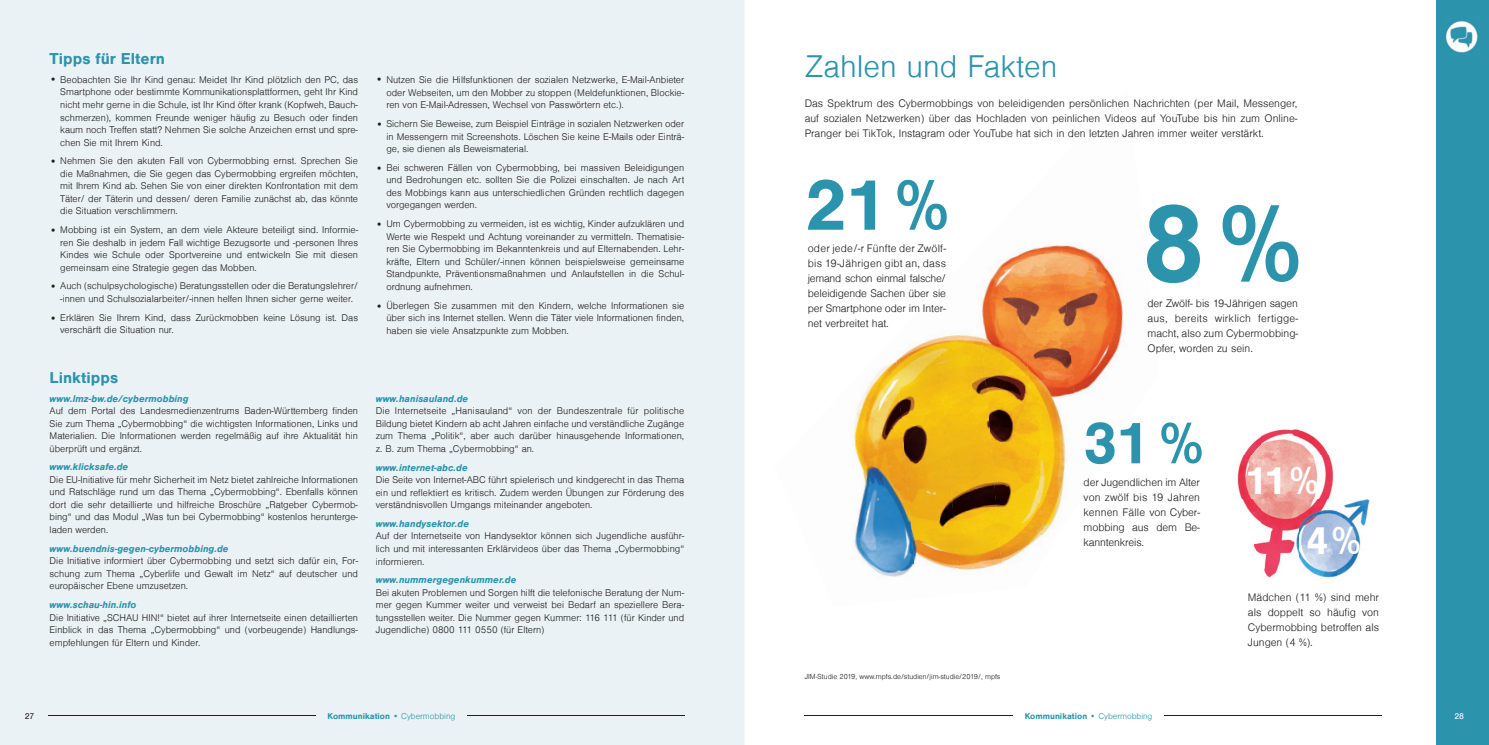
<style>
.page{position:relative;width:1489px;height:745px;background:#fff}
.page>*{position:absolute;margin:0;border:0;box-sizing:border-box;transform-origin:0 0}
.t1{font:700 114.38px "Sans";color:#2b93ac}
.t2{font:700 74.5px "Sans";color:#2b93ac}
.t3{font:700 60.88px "Sans";color:#2b93ac}
.t4{font:700 40.5px/60px "Sans";color:#fff}
.t5{font:300 32.38px "Sans";color:#2b93ac}
.t6{font:700 16.25px "Sans";color:#2b93ac}
.t7{font:300 11.25px/15px "Sans";color:#231f20;text-align:justify}
.t8{font:300 10px/12.5px "Sans";color:#231f20;text-align:justify}
.t9{font:italic 700 10px "Sans";color:#2b93ac}
.t10{font:700 8.75px "Sans";color:#2b93ac}
.t11{font:8.75px "Sans";color:#231f20}
.t12{font:8.75px "Sans";color:#fff}
.t13{font:300 7.5px "Sans";color:#231f20}
.s1{font-weight:300}
</style>
<div class="page">
<div style="left:0;top:0;width:744px;height:744px;background:#ebf2f5"></div>
<div style="left:1435px;top:0;width:53px;height:744px;background:#2b93ac"></div>
<img style="left:1082px;top:249px;width:41px;height:142px">
<img style="left:1044px;top:245px;width:38px;height:289px">
<img style="left:1003px;top:246px;width:41px;height:317px">
<img style="left:960px;top:263px;width:43px;height:307px">
<img style="left:917px;top:335px;width:43px;height:235px">
<img style="left:854px;top:345px;width:63px;height:232px">
<img style="left:1078px;top:447px;width:4px;height:49px">
<img style="left:1237px;top:429px;width:133px;height:149px">
<img style="left:1445px;top:21px;width:33px;height:32px">
<hr style="left:48px;top:715px;width:268px;height:1px;background:#231f20">
<hr style="left:467px;top:715px;width:217px;height:1px;background:#231f20">
<hr style="left:804px;top:715px;width:208px;height:1px;background:#231f20">
<hr style="left:1164px;top:715px;width:217px;height:1px;background:#231f20">
<h3 class="t6" style="left:50px;top:50px;width:117px">Tipps für Eltern</h3>
<p class="t8" style="left:60px;top:74px;width:299px">Beobachten Sie Ihr Kind genau: Meidet Ihr Kind plötzlich den PC, das Smartphone oder bestimmte Kommunikationsplattformen, geht Ihr Kind nicht mehr gerne in die Schule, ist Ihr Kind öfter krank (Kopfweh, Bauch&shy;schmerzen), kommen Freunde weniger häufig zu Besuch oder finden kaum noch Treffen statt? Nehmen Sie solche Anzeichen ernst und spre&shy;chen Sie mit Ihrem Kind.</p>
<p class="t8" style="left:60px;top:155px;width:299px">Nehmen Sie den akuten Fall von Cybermobbing ernst. Sprechen Sie die Maßnahmen, die Sie gegen das Cybermobbing ergreifen möchten, mit Ihrem Kind ab. Sehen Sie von einer direkten Konfrontation mit dem Täter/ der Täterin und dessen/ deren Familie zunächst ab, das könnte die Situation verschlimmern.</p>
<p class="t8" style="left:60px;top:224px;width:299px">Mobbing ist ein System, an dem viele Akteure beteiligt sind. Informie&shy;ren Sie deshalb in jedem Fall wichtige Bezugsorte und -personen Ihres Kindes wie Schule oder Sportvereine und entwickeln Sie mit diesen gemeinsam eine Strategie gegen das Mobben.</p>
<p class="t8" style="left:60px;top:280px;width:299px">Auch (schulpsychologische) Beratungsstellen oder die Beratungslehrer/ -innen und Schulsozialarbeiter/-innen helfen Ihnen sicher gerne weiter.</p>
<p class="t8" style="left:60px;top:311px;width:299px">Erklären Sie Ihrem Kind, dass Zurückmobben keine Lösung ist. Das verschärft die Situation nur.</p>
<p class="t7" style="left:50px;top:72px;width:9px">•</p>
<p class="t7" style="left:50px;top:154px;width:9px">•</p>
<p class="t7" style="left:50px;top:223px;width:9px">•</p>
<p class="t7" style="left:50px;top:279px;width:9px">•</p>
<p class="t7" style="left:50px;top:310px;width:9px">•</p>
<h3 class="t6" style="left:50px;top:368px;width:70px">Linktipps</h3>
<p class="t9" style="left:50px;top:392px;width:140px">www.lmz-bw.de/cybermobbing</p>
<p class="t8" style="left:50px;top:404px;width:310px">Auf dem Portal des Landesmedienzentrums Baden-Württemberg finden Sie zum Thema „Cybermobbing“ die wichtigsten Informationen, Links und Materialien. Die Informationen werden regelmäßig auf ihre Aktualität hin überprüft und ergänzt.</p>
<p class="t9" style="left:50px;top:461px;width:80px">www.klicksafe.de</p>
<p class="t8" style="left:50px;top:473px;width:310px">Die EU-Initiative für mehr Sicherheit im Netz bietet zahlreiche Informationen und Ratschläge rund um das Thema „Cybermobbing“. Ebenfalls können dort die sehr detaillierte und hilfreiche Broschüre „Ratgeber Cybermob&shy;bing“ und das Modul „Was tun bei Cybermobbing“ kostenlos herunterge&shy;laden werden.</p>
<p class="t9" style="left:50px;top:542px;width:180px">www.buendnis-gegen-cybermobbing.de</p>
<p class="t8" style="left:50px;top:554px;width:310px">Die Initiative informiert über Cybermobbing und setzt sich dafür ein, For&shy;schung zum Thema „Cyberlife und Gewalt im Netz“ auf deutscher und europäischer Ebene umzusetzen.</p>
<p class="t9" style="left:50px;top:598px;width:88px">www.schau-hin.info</p>
<p class="t8" style="left:50px;top:611px;width:310px">Die Initiative „SCHAU HIN!“ bietet auf ihrer Internetseite einen detaillierten Einblick in das Thema „Cybermobbing“ und (vorbeugende) Handlungs&shy;empfehlungen für Eltern und Kinder.</p>
<p class="t8" style="left:386px;top:74px;width:299px">Nutzen Sie die Hilfsfunktionen der sozialen Netzwerke, E-Mail-Anbieter oder Webseiten, um den Mobber zu stoppen (Meldefunktionen, Blockie&shy;ren von E-Mail-Adressen, Wechsel von Passwörtern etc.).</p>
<p class="t8" style="left:386px;top:118px;width:299px">Sichern Sie Beweise, zum Beispiel Einträge in sozialen Netzwerken oder in Messengern mit Screenshots. Löschen Sie keine E-Mails oder Einträ&shy;ge, sie dienen als Beweismaterial.</p>
<p class="t8" style="left:386px;top:161px;width:299px">Bei schweren Fällen von Cybermobbing, bei massiven Beleidigungen und Bedrohungen etc. sollten Sie die Polizei einschalten. Je nach Art des Mobbings kann aus unterschiedlichen Gründen rechtlich dagegen vorgegangen werden.</p>
<p class="t8" style="left:386px;top:218px;width:299px">Um Cybermobbing zu vermeiden, ist es wichtig, Kinder aufzuklären und Werte wie Respekt und Achtung voreinander zu vermitteln. Thematisie&shy;ren Sie Cybermobbing im Bekanntenkreis und auf Elternabenden. Lehr&shy;kräfte, Eltern und Schüler/-innen können beispielsweise gemeinsame Standpunkte, Präventionsmaßnahmen und Anlaufstellen in die Schul&shy;ordnung aufnehmen.</p>
<p class="t8" style="left:386px;top:299px;width:299px">Überlegen Sie zusammen mit den Kindern, welche Informationen sie über sich ins Internet stellen. Wenn die Täter viele Informationen finden, haben sie viele Ansatzpunkte zum Mobben.</p>
<p class="t7" style="left:375px;top:72px;width:9px">•</p>
<p class="t7" style="left:376px;top:117px;width:9px">•</p>
<p class="t7" style="left:375px;top:161px;width:9px">•</p>
<p class="t7" style="left:375px;top:217px;width:9px">•</p>
<p class="t7" style="left:375px;top:298px;width:9px">•</p>
<p class="t9" style="left:376px;top:392px;width:94px">www.hanisauland.de</p>
<p class="t8" style="left:376px;top:405px;width:310px">Die Internetseite „Hanisauland“ von der Bundeszentrale für politische Bildung bietet Kindern ab acht Jahren einfache und verständliche Zugänge zum Thema „Politik“, aber auch darüber hinausgehende Informationen, z. B. zum Thema „Cybermobbing“ an.</p>
<p class="t9" style="left:376px;top:461px;width:93px">www.internet-abc.de</p>
<p class="t8" style="left:376px;top:473px;width:310px">Die Seite von Internet-ABC führt spielerisch und kindgerecht in das Thema ein und reflektiert es kritisch. Zudem werden Übungen zur Förderung des verständnisvollen Umgangs miteinander angeboten.</p>
<p class="t9" style="left:376px;top:517px;width:95px">www.handysektor.de</p>
<p class="t8" style="left:376px;top:530px;width:310px">Auf der Internetseite von Handysektor können sich Jugendliche ausführ&shy;lich und mit interessanten Erklärvideos über das Thema „Cybermobbing“ informieren.</p>
<p class="t9" style="left:376px;top:573px;width:142px">www.nummergegenkummer.de</p>
<p class="t8" style="left:376px;top:586px;width:310px">Bei akuten Problemen und Sorgen hilft die telefonische Beratung der Num&shy;mer gegen Kummer weiter und verweist bei Bedarf an speziellere Bera&shy;tungsstellen weiter. Die Nummer gegen Kummer: 116 111 (für Kinder und Jugendliche) 0800 111 0550 (für Eltern)</p>
<h3 class="t5" style="left:804px;top:50px;width:254px">Zahlen und Fakten</h3>
<p class="t7" style="left:804px;top:96px;width:494px">Das Spektrum des Cybermobbings von beleidigenden persönlichen Nachrichten (per Mail, Messenger, auf sozialen Netzwerken) über das Hochladen von peinlichen Videos auf YouTube bis hin zum Online-Pranger bei TikTok, Instagram oder YouTube hat sich in den letzten Jahren immer weiter verstärkt.</p>
<h2 class="t2" style="left:804px;top:163px;width:145px">21 %</h2>
<p class="t7" style="left:807px;top:241px;width:140px">oder jede/-r Fünfte der Zwölf&shy;bis 19-Jährigen gibt an, dass jemand schon einmal falsche/ beleidigende Sachen über sie per Smartphone oder im Inter&shy;net verbreitet hat.</p>
<p class="t13" style="left:804px;top:672px;width:197px">JIM-Studie 2019, www.mpfs.de/studien/jim-studie/2019/, mpfs</p>
<h1 class="t1" style="left:1141px;top:179px;width:161px">8 %</h1>
<p class="t7" style="left:1147px;top:295px;width:152px">der Zwölf- bis 19-Jährigen sagen aus, bereits wirklich fertigge&shy;macht, also zum Cybermobbing-Opfer, worden zu sein.</p>
<h3 class="t3" style="left:1082px;top:408px;width:122px">31 %</h3>
<p class="t7" style="left:1083px;top:474px;width:118px">der Jugendlichen im Alter von zwölf bis 19 Jahren kennen Fälle von Cyber&shy;mobbing aus dem Be&shy;kanntenkreis.</p>
<h3 class="t4" style="left:1305px;top:450px;width:56px;text-indent:-61px">11 %<br>4 %</h3>
<p class="t7" style="left:1247px;top:589px;width:133px">Mädchen (11 %) sind mehr als doppelt so häufig von Cybermobbing betroffen als Jungen (4 %).</p>
<p class="t11" style="left:25px;top:710px;width:11px">27</p>
<p class="t12" style="left:1454px;top:710px;width:11px">28</p>
<p class="t10" style="left:327px;top:710px;width:129px">Kommunikation • <span class="s1">Cybermobbing</span></p>
<p class="t10" style="left:1024px;top:710px;width:129px">Kommunikation • <span class="s1">Cybermobbing</span></p>
</div>
